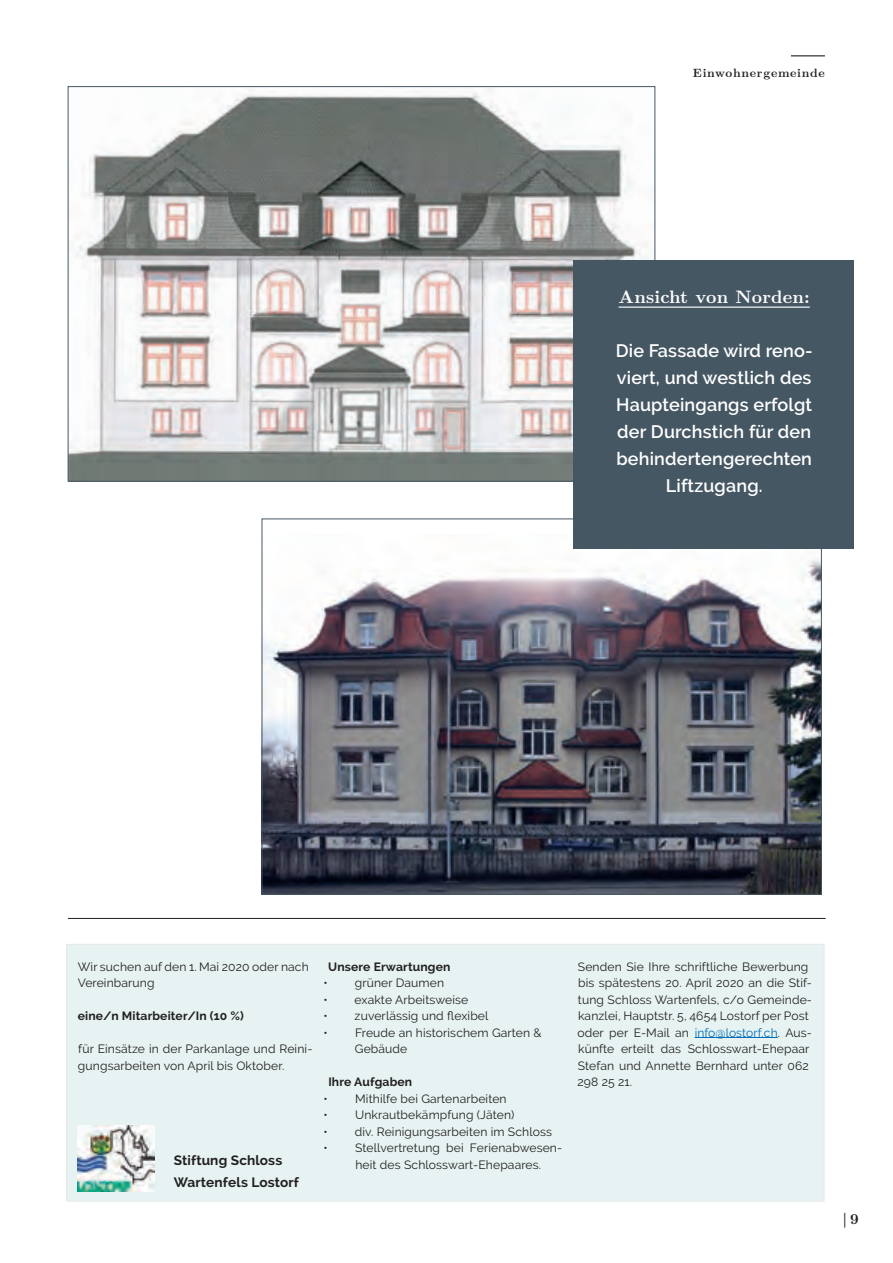
<style>
.page{position:relative;width:893px;height:1263px;background:#fff}
.page>*{position:absolute;margin:0;border:0;box-sizing:border-box;transform-origin:0 0}
.t1{font:600 18px/27px "Raleway";letter-spacing:.01em;color:#fff;text-align:center}
.t2{font:700 18px "LM Roman 10";letter-spacing:.01em;color:#fff}
.t3{font:700 15px "LM Roman 10";color:#231f20}
.t4{font:700 13.5px/22.5px "Raleway";letter-spacing:.01em;color:#231f20}
.t5{font:12px/16.5px "Raleway";letter-spacing:.01em;color:#231f20}
.t6{font:700 12px "Raleway";letter-spacing:.01em;color:#231f20}
.t7{font:700 12px "LM Roman 10";letter-spacing:.06em;color:#231f20}
.s1{color:#006cb7}
</style>
<div class="page">
<img style="left:264px;top:559px;width:556px;height:333px">
<img style="left:70px;top:88px;width:583px;height:391px">
<hr style="left:791px;top:55px;width:34px;height:1px;background:#231f20">
<div style="left:573px;top:261px;width:280px;height:288px;background:#465764"></div>
<hr style="left:619px;top:307px;width:191px;height:1px;background:#fff">
<hr style="left:68px;top:918px;width:758px;height:1px;background:#231f20">
<div style="left:67px;top:944px;width:757px;height:257px;background:#e6f3f2"></div>
<hr style="left:695px;top:1037px;width:83px;height:1px;background:#006cb7">
<img style="left:78px;top:1125px;width:77px;height:66px">
<p class="t7" style="left:693px;top:63px;width:134px">Einwohnergemeinde</p>
<h1 class="t2" style="left:619px;top:282px;width:193px">Ansicht von Norden:</h1>
<h1 class="t1" style="left:616px;top:337px;width:198px">Die Fassade wird reno&shy;viert, und westlich des<br>Haupteingangs erfolgt der Durchstich für den behindertengerechten<br>Liftzugang.</h1>
<p class="t5" style="left:78px;top:958px;width:232px">Wir suchen auf den 1. Mai 2020 oder nach<br>Vereinbarung</p>
<p class="t6" style="left:78px;top:1009px;width:168px">eine/n Mitarbeiter/In (10 %)</p>
<p class="t5" style="left:78px;top:1040px;width:236px">für Einsätze in der Parkanlage und Reini&shy;gungsarbeiten von April bis Oktober.</p>
<p class="t4" style="left:174px;top:1149px;width:127px">Stiftung Schloss<br>Wartenfels Lostorf</p>
<p class="t6" style="left:328px;top:959px;width:124px">Unsere Erwartungen</p>
<p class="t5" style="left:323px;top:974px;width:122px">• grüner Daumen</p>
<p class="t5" style="left:323px;top:991px;width:146px">• exakte Arbeitsweise</p>
<p class="t5" style="left:323px;top:1007px;width:167px">• zuverlässig und flexibel</p>
<p class="t5" style="left:355px;top:1024px;width:188px;text-indent:-31px">• Freude an historischem Garten &amp;<br>Gebäude</p>
<p class="t6" style="left:328px;top:1075px;width:85px">Ihre Aufgaben</p>
<p class="t5" style="left:323px;top:1090px;width:185px">• Mithilfe bei Gartenarbeiten</p>
<p class="t5" style="left:323px;top:1106px;width:193px">• Unkrautbekämpfung (Jäten)</p>
<p class="t5" style="left:323px;top:1123px;width:230px">• div. Reinigungsarbeiten im Schloss</p>
<p class="t5" style="left:355px;top:1139px;width:208px;text-indent:-32px">• Stellvertretung bei Ferienabwesen&shy;heit des Schlosswart-Ehepaares.</p>
<p class="t5" style="left:577px;top:958px;width:236px">Senden Sie Ihre schriftliche Bewerbung bis spätestens 20. April 2020 an die Stif&shy;tung Schloss Wartenfels, c/o Gemeinde&shy;kanzlei, Hauptstr. 5, 4654 Lostorf per Post oder per E-Mail an <span class="s1">info@lostorf.ch</span>. Aus&shy;künfte erteilt das Schlosswart-Ehepaar Stefan und Annette Bernhard unter 062<br>298 25 21.</p>
<p class="t3" style="left:842px;top:1207px;width:18px">|9</p>
</div>
